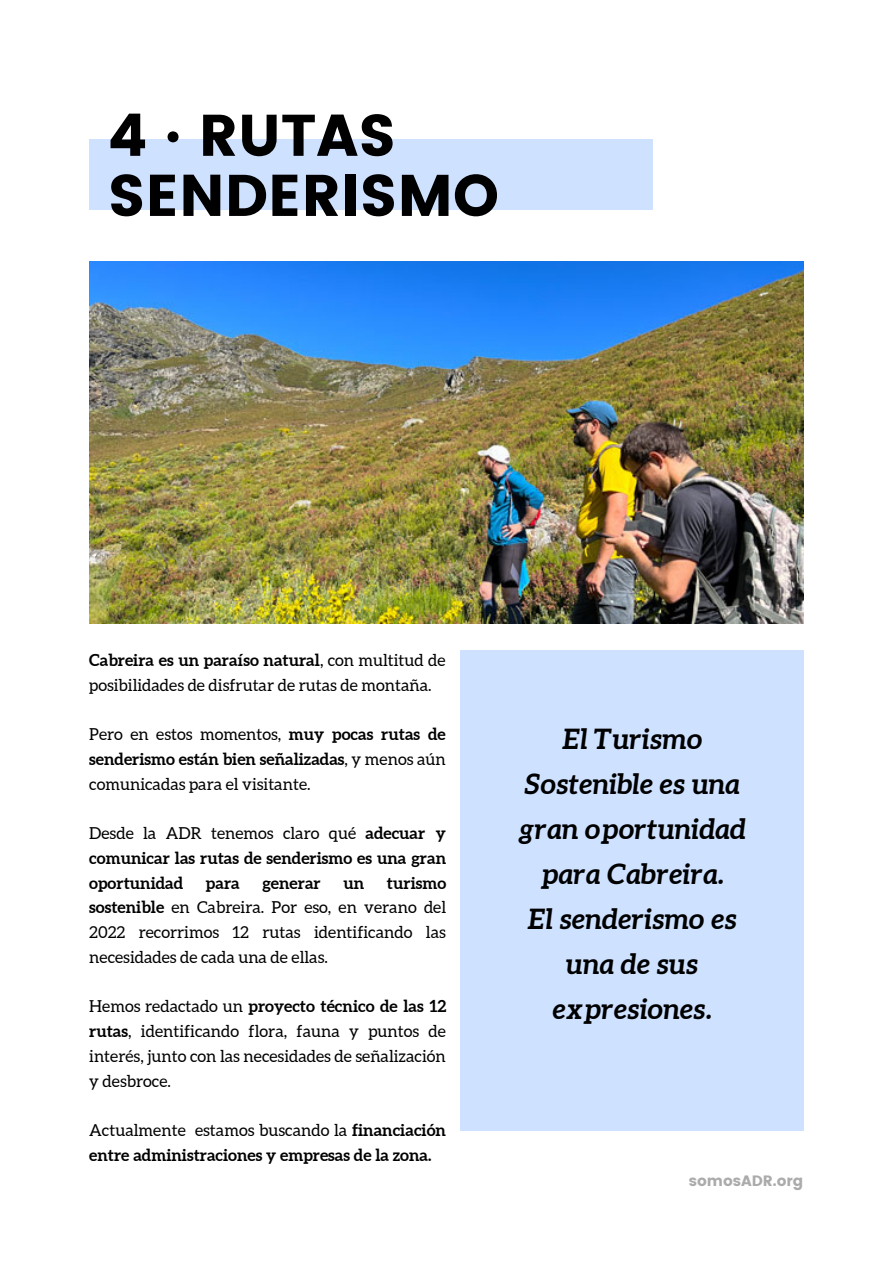
<style>
.page{position:relative;width:893px;height:1264px;background:#fff}
.page>*{position:absolute;margin:0;border:0;box-sizing:border-box;transform-origin:0 0}
.t1{font:58.65px/60.2px "Poppins";color:#000}
.t2{font:italic 700 28.2px/45px "Aleo";color:#000;text-align:center}
.t3{font:16.5px/24.8px "Aleo";color:#000;text-align:justify}
.t4{font:700 16.5px/24.8px "Aleo";color:#000;text-align:justify}
.t5{font:15px "Poppins";color:#ababab}
.s1{font-weight:700}
.s2{font-weight:400}
</style>
<div class="page">
<div style="left:89px;top:139px;width:563px;height:70px;background:#cee1ff"></div>
<div style="left:460px;top:650px;width:343px;height:480px;background:#cee1ff"></div>
<img style="left:89px;top:262px;width:714px;height:362px">
<h1 class="t1" style="left:108px;top:105px;width:393px">4 · RUTAS<br>SENDERISMO</h1>
<p class="t3" style="left:89px;top:647px;width:358px"><span class="s1">Cabreira es un paraíso natural</span>, con multitud de posibilidades de disfrutar de rutas de montaña.</p>
<p class="t3" style="left:89px;top:722px;width:358px">Pero en estos momentos, <span class="s1">muy pocas rutas de senderismo están bien señalizadas</span>, y menos aún comunicadas para el visitante.</p>
<p class="t4" style="left:89px;top:820px;width:358px"><span class="s2">Desde la ADR tenemos claro qué</span> adecuar y comunicar las rutas de senderismo es una gran oportunidad</p>
<p class="t3" style="left:89px;top:870px;width:358px;text-indent:297px"><span class="s1">turismo sostenible</span> en Cabreira. Por eso, en verano del 2022 recorrimos 12 rutas identificando las necesidades de cada una de ellas.</p>
<p class="t3" style="left:89px;top:994px;width:358px">Hemos redactado un <span class="s1">proyecto técnico de las 12 rutas</span>, identificando flora, fauna y puntos de interés, junto con las necesidades de señalización y desbroce.</p>
<p class="t4" style="left:89px;top:1117px;width:358px"><span class="s2">Actualmente estamos buscando la</span> financiación entre administraciones y empresas de la zona.</p>
<p class="t4" style="left:206px;top:870px;width:35px">para</p>
<p class="t4" style="left:262px;top:870px;width:60px">generar</p>
<p class="t4" style="left:343px;top:870px;width:22px">un</p>
<h2 class="t2" style="left:518px;top:716px;width:229px">El Turismo<br>Sostenible es una gran oportunidad para Cabreira.<br>El senderismo es una de sus expresiones.</h2>
<p class="t5" style="left:688px;top:1171px;width:116px">somosADR.org</p>
</div>
